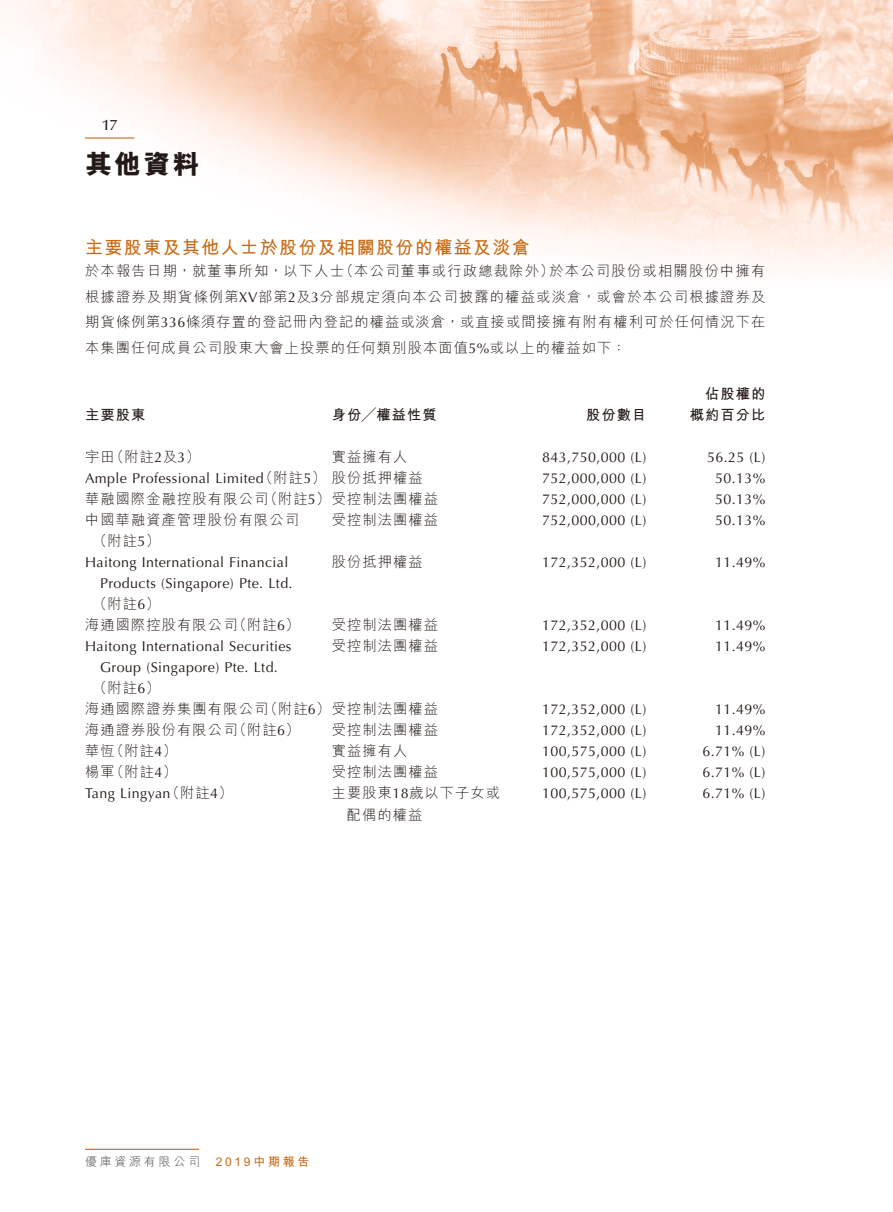
<style>
.page{position:relative;width:893px;height:1212px;background:#fff}
.page>*{position:absolute;margin:0;border:0;box-sizing:border-box;transform-origin:0 0}
.t1{font:800 27px "M Hei HK";color:#231916}
.t2{font:700 18px "M Hei HK";letter-spacing:.08em;color:#c76a14}
.t3{font:500 15px "Optima LT Std";color:#231916}
.t4{font:14.25px/21px "Optima LT Std";letter-spacing:.03em;color:#231916;text-align:right}
.t5{font:300 14.25px/25.5px "M Hei HK";letter-spacing:.08em;color:#231916}
.t6{font:700 14.25px/21px "M Hei HK";letter-spacing:.08em;color:#231916;text-align:right}
.t7{font:700 12px "M Hei HK";letter-spacing:.23em;color:#c76a14}
.t8{font:300 12px "M Hei HK";letter-spacing:.23em;color:#4d4a4a}
.s1{font-family:"Optima LT Std";font-weight:400}
</style>
<div class="page">
<img style="left:6px;top:0;width:886px;height:268px">
<hr style="left:85px;top:137px;width:49px;height:2px;background:#c76a14">
<hr style="left:85px;top:1149px;width:114px;height:1px;background:#c76a14">
<p class="t3" style="left:102px;top:117px;width:17px">17</p>
<h1 class="t1" style="left:85px;top:146px;width:116px">其他資料</h1>
<p class="t2" style="left:85px;top:234px;width:446px">主要股東及其他人士於股份及相關股份的權益及淡倉</p>
<p class="t5" style="left:549px;top:258px;width:218px">於本公司股份或相關股份中擁有</p>
<p class="t5" style="left:340px;top:258px;width:216px">（本公司董事或行政總裁除外）</p>
<p class="t5" style="left:85px;top:258px;width:682px">於本報告日期，就董事所知，以下人士<br>根據證券及期貨條例第<span class="s1">XV</span>部第 及<span class="s1">2 3</span>分部規定須向本公司披露的權益或淡倉，或會於本公司根據證券及期貨條例第<span class="s1">336</span>條須存置的登記冊內登記的權益或淡倉，或直接或間接擁有附有權利可於任何情況下在本集團任何成員公司股東大會上投票的任何類別股本面值<span class="s1">5%</span>或以上的權益如下：</p>
<p class="t6" style="left:85px;top:404px;width:62px">主要股東</p>
<p class="t5" style="left:110px;top:444px;width:92px">（附註 及<span class="s1">2</span> ）<span class="s1">3</span></p>
<p class="t5" style="left:85px;top:444px;width:31px">宇田</p>
<p class="t6" style="left:332px;top:404px;width:106px">身份╱權益性質</p>
<p class="t5" style="left:332px;top:444px;width:77px">實益擁有人</p>
<p class="t6" style="left:586px;top:404px;width:62px">股份數目</p>
<p class="t4" style="left:542px;top:447px;width:106px">843,750,000 ( )L</p>
<p class="t6" style="left:690px;top:383px;width:77px">佔股權的概約百分比</p>
<p class="t4" style="left:707px;top:447px;width:60px">56.25 ( (L</p>
<p class="t5" style="left:259px;top:465px;width:166px">（附註 ）<span class="s1">5</span> 股份抵押權益</p>
<p class="t4" style="left:85px;top:468px;width:180px">Ample Professional Limited</p>
<p class="t4" style="left:542px;top:468px;width:106px">752,000,000 ( (L</p>
<p class="t4" style="left:715px;top:468px;width:52px">50.13%</p>
<p class="t5" style="left:263px;top:486px;width:176px">（附註 ）<span class="s1">5</span> 受控制法團權益</p>
<p class="t5" style="left:85px;top:486px;width:185px">華融國際金融控股有限公司</p>
<p class="t5" style="left:85px;top:507px;width:215px">中國華融資產管理股份有限公司</p>
<p class="t5" style="left:93px;top:528px;width:69px">（附註 (<span class="s1">5</span></p>
<p class="t5" style="left:332px;top:507px;width:108px">受控制法團權益</p>
<p class="t4" style="left:542px;top:489px;width:106px">752,000,000 ( (L</p>
<p class="t4" style="left:542px;top:510px;width:106px">752,000,000 ( (L</p>
<p class="t4" style="left:715px;top:489px;width:52px">50.13%</p>
<p class="t4" style="left:715px;top:510px;width:52px">50.13%</p>
<p class="t4" style="left:85px;top:552px;width:209px">Haitong International Financial<br>Products (Singapore) Pte. Ltd.</p>
<p class="t5" style="left:93px;top:591px;width:69px">（附註 (<span class="s1">6</span></p>
<p class="t5" style="left:332px;top:549px;width:93px">股份抵押權益</p>
<p class="t4" style="left:542px;top:552px;width:106px">172,352,000 ( (L</p>
<p class="t4" style="left:715px;top:552px;width:52px">11.49%</p>
<p class="t5" style="left:85px;top:612px;width:154px">海通國際控股有限公司</p>
<p class="t4" style="left:85px;top:636px;width:208px;text-align:center">Haitong International Securities<br>Group (Singapore) Pte. Ltd.</p>
<p class="t5" style="left:93px;top:675px;width:69px">（附註 (<span class="s1">6</span></p>
<p class="t5" style="left:233px;top:612px;width:69px">（附註 ）<span class="s1">6</span></p>
<p class="t5" style="left:332px;top:612px;width:108px">受控制法團權益</p>
<p class="t5" style="left:332px;top:633px;width:108px">受控制法團權益</p>
<p class="t4" style="left:542px;top:615px;width:106px">172,352,000 ( (L</p>
<p class="t4" style="left:542px;top:636px;width:106px">172,352,000 ( (L</p>
<p class="t4" style="left:715px;top:615px;width:52px">11.49%</p>
<p class="t4" style="left:715px;top:636px;width:52px">11.49%</p>
<p class="t5" style="left:85px;top:696px;width:185px">海通國際證券集團有限公司</p>
<p class="t5" style="left:263px;top:696px;width:176px">（附註 ）<span class="s1">6</span> 受控制法團權益</p>
<p class="t4" style="left:542px;top:699px;width:106px">172,352,000 ( (L</p>
<p class="t4" style="left:715px;top:699px;width:52px">11.49%</p>
<p class="t5" style="left:85px;top:717px;width:154px">海通證券股份有限公司</p>
<p class="t5" style="left:233px;top:717px;width:69px">（附註 ）<span class="s1">6</span></p>
<p class="t5" style="left:332px;top:717px;width:108px">受控制法團權益</p>
<p class="t4" style="left:542px;top:720px;width:106px">172,352,000 ( (L</p>
<p class="t4" style="left:715px;top:720px;width:52px">11.49%</p>
<p class="t5" style="left:110px;top:738px;width:69px">（附註 ）<span class="s1">4</span></p>
<p class="t5" style="left:85px;top:738px;width:31px">華恆</p>
<p class="t5" style="left:332px;top:738px;width:77px">實益擁有人</p>
<p class="t4" style="left:542px;top:741px;width:106px">100,575,000 ( )L</p>
<p class="t4" style="left:702px;top:741px;width:64px">6.71% ( (L</p>
<p class="t5" style="left:110px;top:759px;width:69px">（附註 ）<span class="s1">4</span></p>
<p class="t5" style="left:85px;top:759px;width:31px">楊軍</p>
<p class="t5" style="left:332px;top:759px;width:108px">受控制法團權益</p>
<p class="t4" style="left:542px;top:762px;width:106px">100,575,000 ( )L</p>
<p class="t4" style="left:702px;top:762px;width:64px">6.71% ( (L</p>
<p class="t5" style="left:165px;top:780px;width:69px">（附註 ）<span class="s1">4</span></p>
<p class="t4" style="left:85px;top:783px;width:87px">Tang Lingyan</p>
<p class="t5" style="left:332px;top:780px;width:170px">主要股東<span class="s1">18</span>歲以下子女或</p>
<p class="t4" style="left:542px;top:783px;width:106px">100,575,000 ( )L</p>
<p class="t4" style="left:702px;top:783px;width:64px">6.71% ( (L</p>
<p class="t5" style="left:347px;top:801px;width:77px">配偶的權益</p>
<p class="t8" style="left:85px;top:1153px;width:117px">優庫資源有限公司</p>
<p class="t7" style="left:216px;top:1153px;width:95px">2019中期報告</p>
</div>
